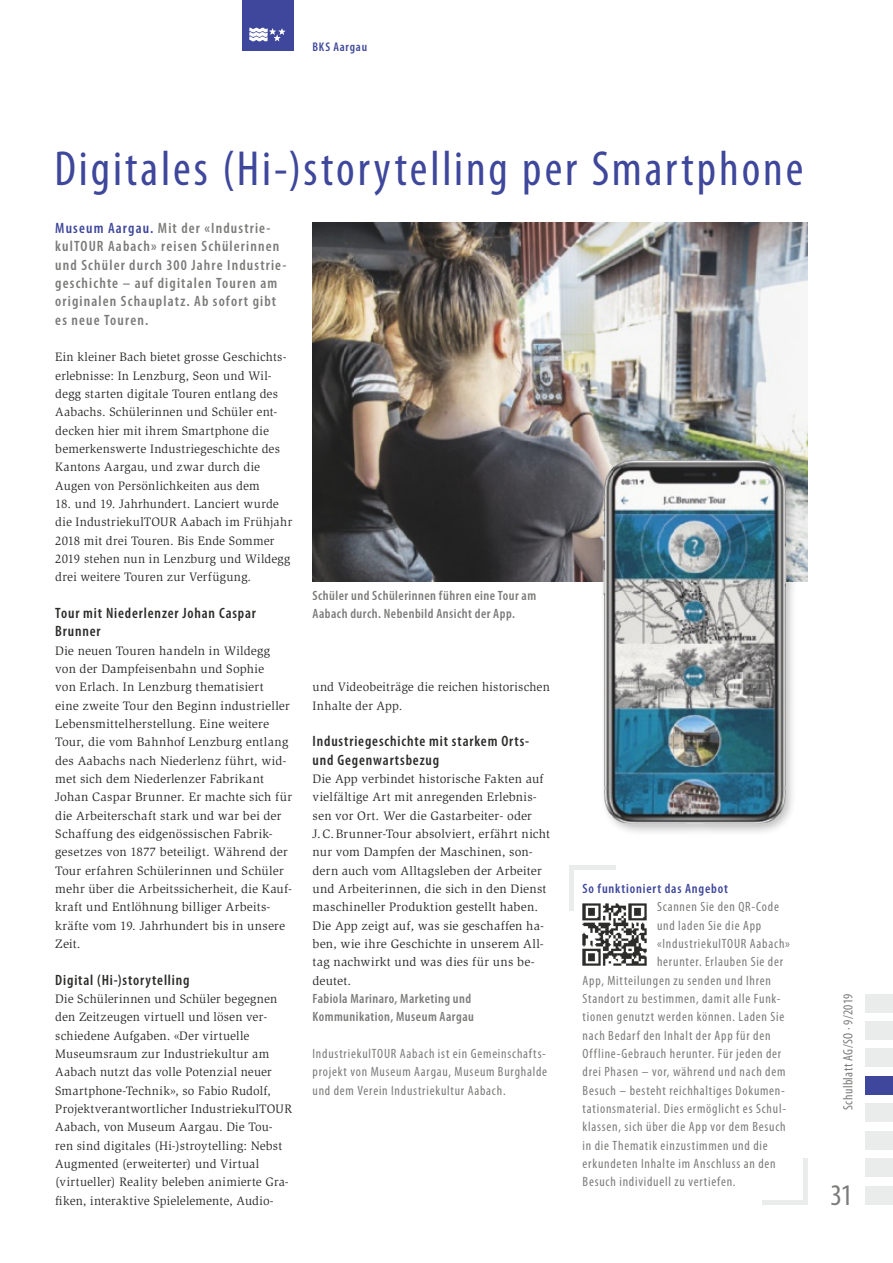
<style>
.page{position:relative;width:893px;height:1263px;background:#fff}
.page>*{position:absolute;margin:0;border:0;box-sizing:border-box;transform-origin:0 0}
.t1{font:condensed 49.5px "Myriad Pro";letter-spacing:.06em;color:#3e479b}
.t2{font:condensed 30px "Myriad Pro";color:#7b7b7a}
.t3{font:600 condensed 15px/18.3px "Myriad Pro";letter-spacing:.075em;color:#7b7b7a}
.t4{font:600 condensed 15px/18.3px "Myriad Pro";letter-spacing:.055em;color:#2c2c2b}
.t5{font:condensed 13.5px/18.3px "Myriad Pro";letter-spacing:.055em;color:#7b7b7a;text-align:justify}
.t6{font:600 condensed 13.5px/18.3px "Myriad Pro";letter-spacing:.035em;color:#7b7b7a}
.t7{font:600 condensed 13.5px "Myriad Pro";letter-spacing:.06em;color:#3e479b}
.t8{font:condensed 13.5px "Myriad Pro";letter-spacing:.03em;color:#7b7b7a}
.t9{font:12.6px/18.3px "Slimbach Std";letter-spacing:.015em;color:#2c2c2b}
.t10{font:600 condensed 12.6px "Myriad Pro";letter-spacing:.06em;color:#3e479b}
.s1{color:#3e479b}
</style>
<div class="page">
<div style="left:242px;top:0;width:51px;height:51px;background:#3e479b"></div>
<svg style="left:249px;top:28px;width:36px;height:13px"></svg>
<div style="left:865px;top:1076px;width:28px;height:18px;background:#3e479b"></div>
<img style="left:313px;top:223px;width:495px;height:358px">
<div style="left:865px;top:1021px;width:28px;height:18px;background:#eaebeb"></div>
<div style="left:865px;top:994px;width:28px;height:18px;background:#eaebeb"></div>
<div style="left:865px;top:1048px;width:28px;height:19px;background:#eaebeb"></div>
<div style="left:865px;top:1103px;width:28px;height:19px;background:#eaebeb"></div>
<div style="left:865px;top:1131px;width:28px;height:18px;background:#eaebeb"></div>
<div style="left:865px;top:1186px;width:28px;height:18px;background:#eaebeb"></div>
<div style="left:865px;top:1158px;width:28px;height:19px;background:#eaebeb"></div>
<img style="left:589px;top:453px;width:219px;height:379px">
<hr style="left:570px;top:865px;width:4px;height:46px;background:#eaebeb">
<div style="left:570px;top:865px;width:46px;height:5px;background:#eaebeb"></div>
<hr style="left:804px;top:1158px;width:4px;height:46px;background:#eaebeb">
<hr style="left:762px;top:1200px;width:46px;height:4px;background:#eaebeb">
<img style="left:582px;top:903px;width:65px;height:63px">
<p class="t10" style="left:313px;top:39px;width:56px">BKS Aargau</p>
<h1 class="t1" style="left:54px;top:138px;width:750px">Digitales (Hi-)storytelling per Smartphone</h1>
<p class="t3" style="left:55px;top:219px;width:233px"><span class="s1">Museum Aargau.</span> Mit der «Industrie&shy;kulTOUR Aabach» reisen Schülerinnen und Schüler durch 300 Jahre Industrie&shy;geschichte – auf digitalen Touren am originalen Schauplatz. Ab sofort gibt es neue Touren.</p>
<p class="t9" style="left:55px;top:348px;width:233px">Ein kleiner Bach bietet grosse Geschichts&shy;erlebnisse: In Lenzburg, Seon und Wil&shy;degg starten digitale Touren entlang des Aabachs. Schülerinnen und Schüler ent&shy;decken hier mit ihrem Smartphone die bemerkenswerte Industriegeschichte des Kantons Aargau, und zwar durch die Augen von Persönlichkeiten aus dem</p>
<p class="t9" style="left:55px;top:495px;width:239px">18. und 19. Jahrhundert. Lanciert wurde die IndustriekulTOUR Aabach im Frühjahr 2018 mit drei Touren. Bis Ende Sommer 2019 stehen nun in Lenzburg und Wildegg drei weitere Touren zur Verfügung.</p>
<p class="t4" style="left:55px;top:603px;width:202px">Tour mit Niederlenzer Johan Caspar<br>Brunner</p>
<p class="t9" style="left:55px;top:641px;width:238px">Die neuen Touren handeln in Wildegg von der Dampfeisenbahn und Sophie<br>von Erlach. In Lenzburg thematisiert<br>eine zweite Tour den Beginn industrieller Lebensmittelherstellung. Eine weitere Tour, die vom Bahnhof Lenzburg entlang des Aabachs nach Niederlenz führt, wid&shy;met sich dem Niederlenzer Fabrikant Johan Caspar Brunner. Er machte sich für die Arbeiterschaft stark und war bei der Schaffung des eidgenössischen Fabrik&shy;gesetzes von 1877 beteiligt. Während der Tour erfahren Schülerinnen und Schüler mehr über die Arbeitssicherheit, die Kauf&shy;kraft und Entlöhnung billiger Arbeits&shy;kräfte vom 19. Jahrhundert bis in unsere Zeit.</p>
<p class="t4" style="left:55px;top:970px;width:136px">Digital (Hi-)storytelling</p>
<p class="t9" style="left:55px;top:989px;width:239px">Die Schülerinnen und Schüler begegnen den Zeitzeugen virtuell und lösen ver&shy;schiedene Aufgaben. «Der virtuelle Museumsraum zur Industriekultur am Aabach nutzt das volle Potenzial neuer Smartphone-Technik», so Fabio Rudolf, Projektverantwortlicher IndustriekulTOUR Aabach, von Museum Aargau. Die Tou&shy;ren sind digitales (Hi-)stroytelling: Nebst Augmented (erweiterter) und Virtual (virtueller) Reality beleben animierte Gra&shy;fiken, interaktive Spielelemente, Audio-</p>
<p class="t6" style="left:313px;top:586px;width:225px">Schüler und Schülerinnen führen eine Tour am<br>Aabach durch. Nebenbild Ansicht der App.</p>
<p class="t9" style="left:313px;top:678px;width:239px">und Videobeiträge die reichen historischen<br>Inhalte der App.</p>
<p class="t4" style="left:313px;top:732px;width:218px">Industriegeschichte mit starkem Orts&shy;und Gegenwartsbezug</p>
<p class="t9" style="left:313px;top:770px;width:239px">Die App verbindet historische Fakten auf vielfältige Art mit anregenden Erlebnis&shy;sen vor Ort. Wer die Gastarbeiter- oder J.C.Brunner-Tour absolviert, erfährt nicht nur vom Dampfen der Maschinen, son&shy;dern auch vom Alltagsleben der Arbeiter und Arbeiterinnen, die sich in den Dienst maschineller Produktion gestellt haben.<br>Die App zeigt auf, was sie geschaffen ha&shy;ben, wie ihre Geschichte in unserem All&shy;tag nachwirkt und was dies für uns be&shy;deutet.</p>
<p class="t6" style="left:313px;top:989px;width:163px">Fabiola Marinaro, Marketing und<br>Kommunikation, Museum Aargau</p>
<p class="t5" style="left:313px;top:1044px;width:236px">IndustriekulTOUR Aabach ist ein Gemeinschafts&shy;projekt von Museum Aargau, Museum Burghalde und dem Verein Industriekultur Aabach.</p>
<p class="t7" style="left:583px;top:880px;width:147px">So funktioniert das Angebot</p>
<p class="t5" style="left:657px;top:897px;width:123px">Scannen Sie den QR-Code</p>
<p class="t5" style="left:657px;top:916px;width:106px">und laden Sie die App</p>
<p class="t5" style="left:657px;top:934px;width:135px">«IndustriekulTOUR Aabach»</p>
<p class="t5" style="left:657px;top:952px;width:128px">herunter. Erlauben Sie der</p>
<p class="t5" style="left:583px;top:971px;width:190px">App, Mitteilungen zu senden und Ihren</p>
<p class="t5" style="left:583px;top:989px;width:199px">Standort zu bestimmen, damit alle Funk-</p>
<p class="t5" style="left:583px;top:1007px;width:203px">tionen genutzt werden können. Laden Sie</p>
<p class="t5" style="left:583px;top:1026px;width:189px">nach Bedarf den Inhalt der App für den</p>
<p class="t5" style="left:583px;top:1044px;width:200px">Offline-Gebrauch herunter. Für jeden der</p>
<p class="t5" style="left:583px;top:1062px;width:204px">drei Phasen – vor, während und nach dem</p>
<p class="t5" style="left:583px;top:1081px;width:204px">Besuch – besteht reichhaltiges Dokumen-</p>
<p class="t5" style="left:583px;top:1099px;width:205px">tationsmaterial. Dies ermöglicht es Schul-</p>
<p class="t5" style="left:583px;top:1117px;width:205px">klassen, sich über die App vor dem Besuch</p>
<p class="t5" style="left:583px;top:1136px;width:187px">in die Thematik einzustimmen und die</p>
<p class="t5" style="left:583px;top:1154px;width:195px">erkundeten Inhalte im Anschluss an den</p>
<p class="t5" style="left:583px;top:1172px;width:154px">Besuch individuell zu vertiefen.</p>
<p class="t8" style="left:840px;top:1110px;width:118px;rotate:-90deg">Schulblatt AG/SO · 9/2019</p>
<h2 class="t2" style="left:830px;top:1176px;width:23px">31</h2>
</div>
